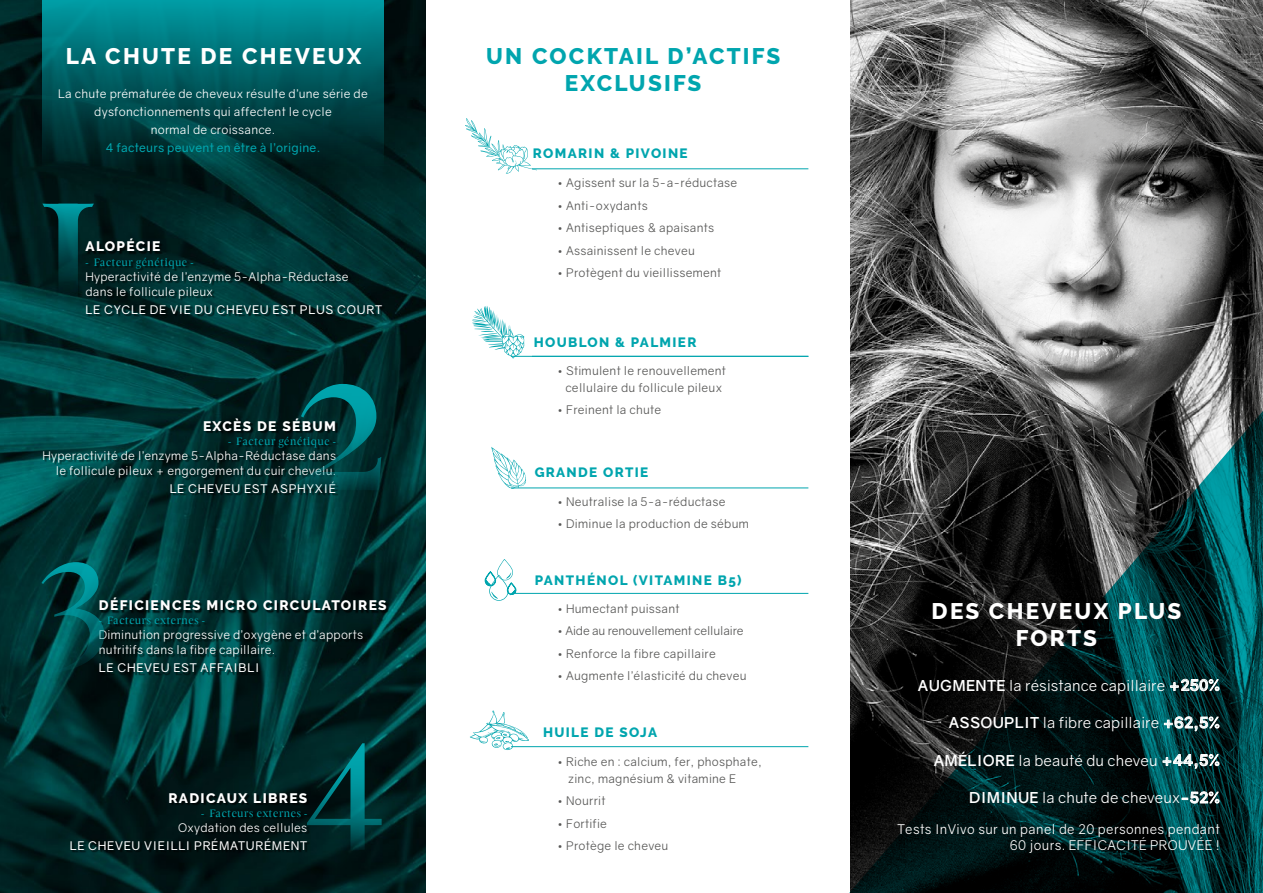
<style>
.page{position:relative;width:1263px;height:893px;background:#fff}
.page>*{position:absolute;margin:0;border:0;box-sizing:border-box;transform-origin:0 0}
.t1{font:800 22.5px/27px "Raleway";letter-spacing:.1em;color:#fff;text-align:center}
.t2{font:800 22.5px/27px "Raleway";letter-spacing:.1em;color:#00a5ae;text-align:center}
.t3{font:15px "Gravity";letter-spacing:.01em;color:#fff}
.t4{font:800 13.8px "Raleway";letter-spacing:.1em;color:#fff}
.t5{font:800 13.5px "Raleway";letter-spacing:.1em;color:#00a5ae}
.t6{font:13.5px/16.5px "Gravity";letter-spacing:.03em;color:#fff;text-align:right}
.t7{font:12px/16.5px "Gravity";letter-spacing:.02em;color:#575756;text-align:center}
.t8{font:12px/15px "Gravity";letter-spacing:.02em;color:#fff}
.t9{font:12px "Gravity";letter-spacing:.06em;color:#fff}
.t10{font:12px "Gravity";letter-spacing:.02em;color:#00a5ae}
.t11{font:12px "Gravity";letter-spacing:-.01em;color:#575756}
.t12{font:11.7px "Novar";color:#00a5ae}
.s1{font-weight:700}
</style>
<div class="page">
<img style="left:850px;top:0;width:413px;height:401px">
<img style="left:0;top:0;width:425px;height:893px">
<svg style="left:42px;top:0;width:342px;height:169px;background:#005a5e"></svg>
<svg style="left:849px;top:401px;width:414px;height:492px;background:#172d2d"></svg>
<svg style="left:43px;top:204px;width:51px;height:107px;background:#003b3d"></svg>
<div style="left:44px;top:419px;width:295px;height:77px;background:#000;opacity:.75"></div>
<div style="left:86px;top:240px;width:299px;height:77px;background:#000;opacity:.75"></div>
<div style="left:100px;top:599px;width:289px;height:77px;background:#000;opacity:.75"></div>
<div style="left:72px;top:795px;width:238px;height:58px;background:#000;opacity:.75"></div>
<svg style="left:291px;top:384px;width:90px;height:106px;background:#004445"></svg>
<svg style="left:41px;top:562px;width:63px;height:112px;background:#004b4c"></svg>
<svg style="left:307px;top:743px;width:75px;height:107px;background:#00383a"></svg>
<hr style="left:532px;top:169px;width:276px;height:1px;background:#00a5ae">
<hr style="left:511px;top:356px;width:297px;height:1px;background:#00a5ae">
<hr style="left:511px;top:488px;width:297px;height:1px;background:#00a5ae">
<hr style="left:511px;top:593px;width:297px;height:1px;background:#00a5ae">
<hr style="left:511px;top:746px;width:297px;height:1px;background:#00a5ae">
<svg style="left:465px;top:118px;width:72px;height:56px"></svg>
<svg style="left:472px;top:306px;width:53px;height:52px"></svg>
<svg style="left:491px;top:447px;width:39px;height:42px"></svg>
<svg style="left:470px;top:711px;width:59px;height:39px"></svg>
<svg style="left:485px;top:559px;width:31px;height:42px"></svg>
<h1 class="t1" style="left:66px;top:42px;width:297px">LA CHUTE DE CHEVEUX</h1>
<h1 class="t2" style="left:486px;top:42px;width:296px">UN COCKTAIL D’ACTIFS<br>EXCLUSIFS</h1>
<p class="t8" style="left:58px;top:85px;width:311px;line-height:18px;text-align:center">La chute prématurée de cheveux résulte d’une série de dysfonctionnements qui affectent le cycle<br>normal de croissance.</p>
<p class="t10" style="left:106px;top:140px;width:216px">4 facteurs peuvent en être à l’origine.</p>
<p class="t5" style="left:533px;top:146px;width:156px">ROMARIN &amp; PIVOINE</p>
<p class="t4" style="left:85px;top:239px;width:76px">ALOPÉCIE</p>
<p class="t12" style="left:85px;top:255px;width:110px">- Facteur génétique -</p>
<p class="t8" style="left:85px;top:269px;width:265px">Hyperactivité de l’enzyme 5-Alpha-Réductase dans le follicule pileux</p>
<p class="t9" style="left:86px;top:302px;width:298px">LE CYCLE DE VIE DU CHEVEU EST PLUS COURT</p>
<p class="t4" style="left:203px;top:418px;width:135px">EXCÈS DE SÉBUM</p>
<p class="t12" style="left:228px;top:434px;width:110px">- Facteur génétique -</p>
<p class="t8" style="left:42px;top:448px;width:295px;text-align:right">Hyperactivité de l’enzyme 5-Alpha-Réductase dans le follicule pileux + engorgement du cuir chevelu.</p>
<p class="t9" style="left:170px;top:481px;width:168px">LE CHEVEU EST ASPHYXIÉ</p>
<p class="t4" style="left:99px;top:598px;width:289px">DÉFICIENCES MICRO CIRCULATOIRES</p>
<p class="t12" style="left:99px;top:614px;width:108px">- Facteurs externes -</p>
<p class="t8" style="left:99px;top:628px;width:266px">Diminution progressive d’oxygène et d’apports nutritifs dans la fibre capillaire.</p>
<p class="t9" style="left:99px;top:661px;width:162px">LE CHEVEU EST AFFAIBLI</p>
<p class="t4" style="left:168px;top:790px;width:140px">RADICAUX LIBRES</p>
<p class="t12" style="left:201px;top:806px;width:108px">- Facteurs externes -</p>
<p class="t8" style="left:178px;top:820px;width:131px">Oxydation des cellules</p>
<p class="t9" style="left:70px;top:838px;width:239px">LE CHEVEU VIEILLI PRÉMATURÉMENT</p>
<p class="t7" style="left:557px;top:175px;width:182px">• Agissent sur la 5-a-réductase</p>
<p class="t7" style="left:557px;top:197px;width:92px">• Anti-oxydants</p>
<p class="t7" style="left:557px;top:220px;width:159px">• Antiseptiques &amp; apaisants</p>
<p class="t7" style="left:557px;top:242px;width:139px">• Assainissent le cheveu</p>
<p class="t7" style="left:557px;top:265px;width:166px">• Protègent du vieillissement</p>
<p class="t5" style="left:534px;top:335px;width:164px">HOUBLON &amp; PALMIER</p>
<p class="t7" style="left:557px;top:363px;width:170px">• Stimulent le renouvellement cellulaire du follicule pileux</p>
<p class="t7" style="left:557px;top:402px;width:106px">• Freinent la chute</p>
<p class="t5" style="left:535px;top:464px;width:115px">GRANDE ORTIE</p>
<p class="t7" style="left:557px;top:493px;width:170px">• Neutralise la 5-a-réductase</p>
<p class="t7" style="left:557px;top:516px;width:193px">• Diminue la production de sébum</p>
<p class="t5" style="left:535px;top:573px;width:208px">PANTHÉNOL (VITAMINE B5)</p>
<p class="t7" style="left:557px;top:600px;width:124px">• Humectant puissant</p>
<p class="t11" style="left:557px;top:624px;width:188px">• Aide au renouvellement cellulaire</p>
<p class="t7" style="left:557px;top:645px;width:160px">• Renforce la fibre capillaire</p>
<p class="t7" style="left:557px;top:668px;width:191px">• Augmente l’élasticité du cheveu</p>
<p class="t5" style="left:543px;top:724px;width:116px">HUILE DE SOJA</p>
<p class="t7" style="left:568px;top:754px;width:195px;text-align:left;text-indent:-11px">• Riche en : calcium, fer, phosphate, zinc, magnésium &amp; vitamine E</p>
<p class="t7" style="left:557px;top:793px;width:50px">• Nourrit</p>
<p class="t7" style="left:557px;top:815px;width:51px">• Fortifie</p>
<p class="t7" style="left:557px;top:838px;width:113px">• Protège le cheveu</p>
<h1 class="t1" style="left:932px;top:597px;width:251px">DES CHEVEUX PLUS<br>FORTS</h1>
<p class="t3" style="left:918px;top:676px;width:303px"><span class="s1">AUGMENTE</span> la résistance capillaire <span class="s1">+250</span>%</p>
<p class="t3" style="left:949px;top:713px;width:272px"><span class="s1">ASSOUPLIT</span> la fibre capillaire <span class="s1">+62,5</span>%</p>
<p class="t3" style="left:934px;top:751px;width:287px"><span class="s1">AMÉLIORE</span> la beauté du cheveu <span class="s1">+44,5</span>%</p>
<p class="t3" style="left:969px;top:788px;width:252px"><span class="s1">DIMINUE</span> la chute de cheveux<span class="s1">-52</span>%</p>
<p class="t6" style="left:897px;top:821px;width:324px">Tests InVivo sur un panel de 20 personnes pendant<br>60 jours. EFFICACITÉ PROUVÉE !</p>
</div>
